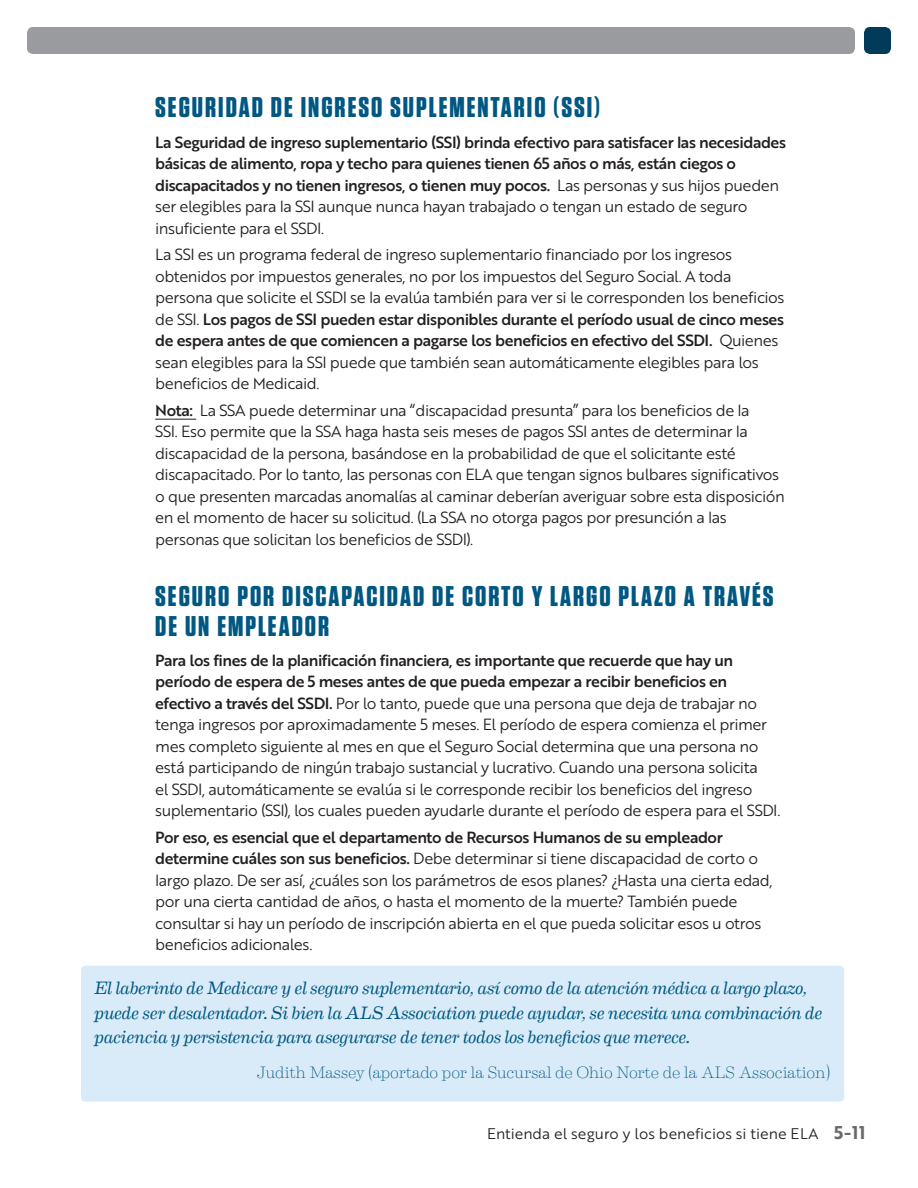
<style>
.page{position:relative;width:918px;height:1188px;background:#fff}
.page>*{position:absolute;margin:0;border:0;box-sizing:border-box;transform-origin:0 0}
.t1{font:700 28.5px/30px "Tungsten";letter-spacing:.07em;color:#005882}
.t2{font:italic 18px/24.8px "Eames Century Modern";letter-spacing:-.015em;color:#005882}
.t3{font:100 16.5px "Eames Century Modern";letter-spacing:-.01em;color:#005882}
.t4{font:15.75px/21.5px "Brother 1816 Book";letter-spacing:-.03em;color:#231f20}
.t5{font:15.75px/21.5px "Brother 1816 Medium";letter-spacing:-.025em;color:#231f20}
.t6{font:15px "Brother 1816 Book";color:#231f20}
.s1{font-family:"Brother 1816 Book"}
.s2{font-family:"Brother 1816 Medium"}
.s3{font-family:"Brother 1816 Bold";font-size:18px;color:#69696c}
</style>
<div class="page">
<div style="left:27px;top:27px;width:828px;height:27px;background:#999b9e;border-radius:6px"></div>
<div style="left:864px;top:27px;width:27px;height:27px;background:#023b5a;border-radius:6px"></div>
<div style="left:81px;top:966px;width:763px;height:136px;background:#d9ebf8;border-radius:4px"></div>
<hr style="left:155px;top:419px;width:41px;height:1px;background:#231f20">
<h1 class="t1" style="left:155px;top:93px;width:446px">SEGURIDAD DE INGRESO SUPLEMENTARIO (SSI)</h1>
<p class="t5" style="left:155px;top:131px;width:632px">La Seguridad de ingreso suplementario (SSI) brinda efectivo para satisfacer las necesidades básicas de alimento, ropa y techo para quienes tienen 65 años o más, están ciegos o discapacitados y no tienen ingresos, o tienen muy pocos. <span class="s1">Las personas y sus hijos pueden</span></p>
<p class="t4" style="left:155px;top:195px;width:594px">ser elegibles para la SSI aunque nunca hayan trabajado o tengan un estado de seguro insuficiente para el SSDI.</p>
<p class="t4" style="left:155px;top:243px;width:631px">La SSI es un programa federal de ingreso suplementario financiado por los ingresos obtenidos por impuestos generales, no por los impuestos del Seguro Social. A toda persona que solicite el SSDI se la evalúa también para ver si le corresponden los beneficios</p>
<p class="t5" style="left:155px;top:308px;width:630px"><span class="s1">de SSI.</span> Los pagos de SSI pueden estar disponibles durante el período usual de cinco meses de espera antes de que comiencen a pagarse los beneficios en efectivo del SSDI. <span class="s1">Quienes</span></p>
<p class="t4" style="left:155px;top:351px;width:605px">sean elegibles para la SSI puede que también sean automáticamente elegibles para los beneficios de Medicaid.</p>
<p class="t4" style="left:155px;top:399px;width:631px"><span class="s2">Nota:</span> La SSA puede determinar una “discapacidad presunta” para los beneficios de la<br>SSI. Eso permite que la SSA haga hasta seis meses de pagos SSI antes de determinar la discapacidad de la persona, basándose en la probabilidad de que el solicitante esté discapacitado. Por lo tanto, las personas con ELA que tengan signos bulbares significativos o que presenten marcadas anomalías al caminar deberían averiguar sobre esta disposición en el momento de hacer su solicitud. (La SSA no otorga pagos por presunción a las personas que solicitan los beneficios de SSDI).</p>
<h1 class="t1" style="left:155px;top:581px;width:620px">SEGURO POR DISCAPACIDAD DE CORTO Y LARGO PLAZO A TRAVÉS<br>DE UN EMPLEADOR</h1>
<p class="t5" style="left:155px;top:649px;width:579px">Para los fines de la planificación financiera, es importante que recuerde que hay un período de espera de 5 meses antes de que pueda empezar a recibir beneficios en</p>
<p class="t4" style="left:155px;top:692px;width:625px"><span class="s2">efectivo a través del SSDI.</span> Por lo tanto, puede que una persona que deja de trabajar no tenga ingresos por aproximadamente 5 meses. El período de espera comienza el primer mes completo siguiente al mes en que el Seguro Social determina que una persona no está participando de ningún trabajo sustancial y lucrativo. Cuando una persona solicita<br>el SSDI, automáticamente se evalúa si le corresponde recibir los beneficios del ingreso suplementario (SSI), los cuales pueden ayudarle durante el período de espera para el SSDI.</p>
<p class="t5" style="left:155px;top:826px;width:569px">Por eso, es esencial que el departamento de Recursos Humanos de su empleador</p>
<p class="t4" style="left:155px;top:847px;width:619px"><span class="s2">determine cuáles son sus beneficios.</span> Debe determinar si tiene discapacidad de corto o largo plazo. De ser así, ¿cuáles son los parámetros de esos planes? ¿Hasta una cierta edad, por una cierta cantidad de años, o hasta el momento de la muerte? También puede consultar si hay un período de inscripción abierta en el que pueda solicitar esos u otros beneficios adicionales.</p>
<p class="t2" style="left:94px;top:974px;width:730px">El laberinto de Medicare y el seguro suplementario, así como de la atención médica a largo plazo, puede ser desalentador. Si bien la ALS Association puede ayudar, se necesita una combinación de paciencia y persistencia para asegurarse de tener todos los beneficios que merece.</p>
<p class="t3" style="left:256px;top:1060px;width:575px">Judith Massey (aportado por la Sucursal de Ohio Norte de la ALS Association)</p>
<p class="t6" style="left:487px;top:1122px;width:380px">Entienda el seguro y los beneficios si tiene ELA <span class="s3">5-11</span></p>
</div>
